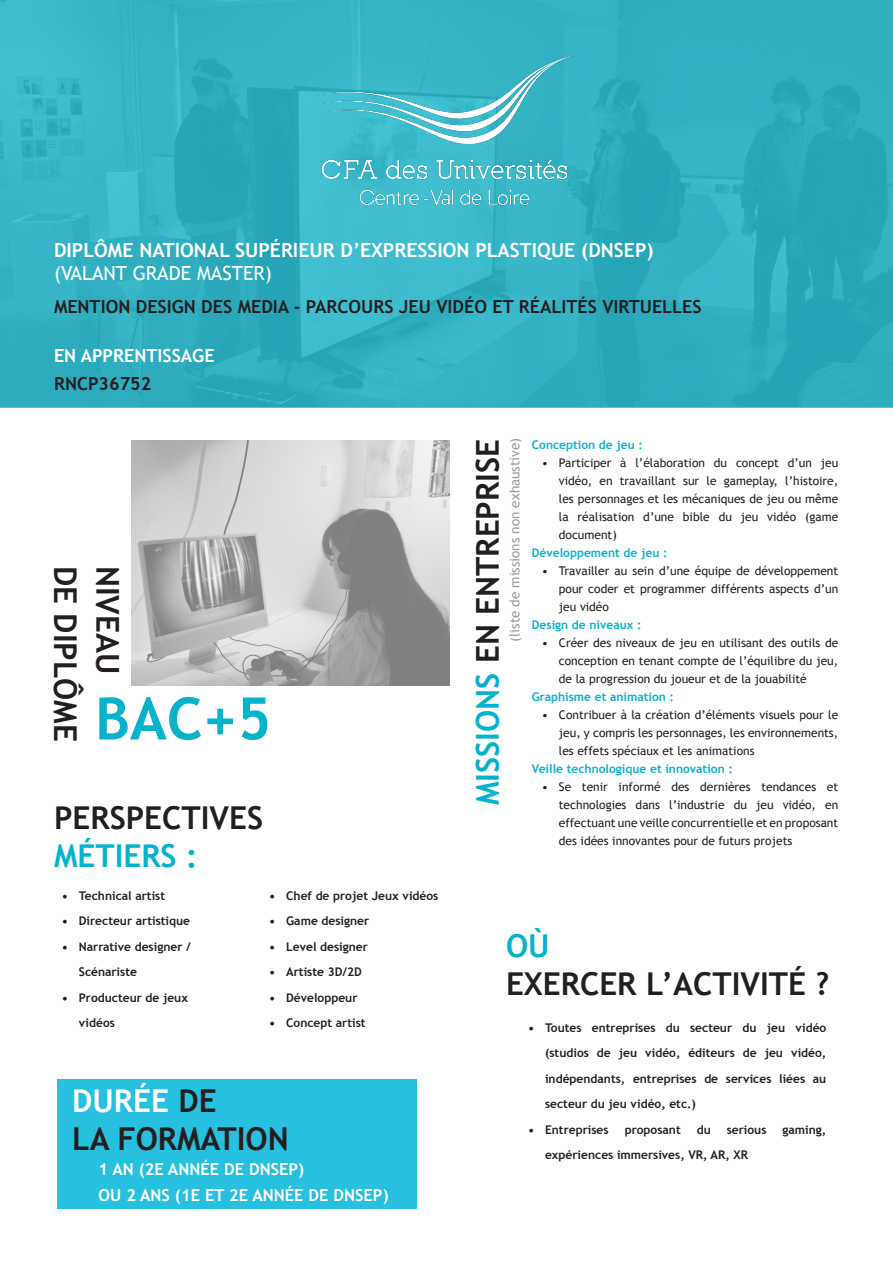
<style>
.page{position:relative;width:893px;height:1263px;background:#fff}
.page>*{position:absolute;margin:0;border:0;box-sizing:border-box;transform-origin:0 0}
.t1{font:700 58.5px "Trebuchet MS";color:#07b2cb}
.t2{font:700 31.5px "Trebuchet MS";color:#231f20}
.t3{font:700 31.5px "Trebuchet MS";color:#07b2cb}
.t4{font:700 31.5px "Trebuchet MS";color:#fff}
.t5{font:700 19.5px "Trebuchet MS";color:#fff}
.t6{font:19.5px "Trebuchet MS";color:#fff}
.t7{font:700 18px "Trebuchet MS";color:#231f20}
.t8{font:700 18px "Trebuchet MS";color:#fff}
.t9{font:700 16.5px "Trebuchet MS";color:#fff}
.t10{font:13.5px "Trebuchet MS";color:#999b9e}
.t11{font:12px/18px "Trebuchet MS";color:#231f20;text-align:justify}
.t12{font:700 12px/25.5px "Trebuchet MS";color:#231f20}
.t13{font:700 12px "Trebuchet MS";color:#07b2cb}
.s1{color:#07b2cb}
.s2{color:#231f20}
</style>
<div class="page">
<svg style="left:0;top:0;width:893px;height:407px;background:#31afc1"></svg>
<img style="left:295px;top:36px;width:299px;height:187px">
<div style="left:57px;top:1080px;width:360px;height:129px;background:#27c0de"></div>
<svg style="left:131px;top:440px;width:319px;height:246px;background:#bcbcbc"></svg>
<p class="t5" style="left:54px;top:238px;width:601px">DIPLÔME NATIONAL SUPÉRIEUR D’EXPRESSION PLASTIQUE (DNSEP)</p>
<p class="t6" style="left:54px;top:262px;width:220px">(VALANT GRADE MASTER)</p>
<p class="t7" style="left:54px;top:295px;width:649px">MENTION DESIGN DES MEDIA - PARCOURS JEU VIDÉO ET RÉALITÉS VIRTUELLES</p>
<p class="t8" style="left:54px;top:344px;width:162px">EN APPRENTISSAGE</p>
<p class="t7" style="left:54px;top:372px;width:99px">RNCP36752</p>
<p class="t2" style="left:85px;top:566px;width:178px;rotate:90deg">DE DIPLÔME</p>
<p class="t2" style="left:127px;top:566px;width:110px;rotate:90deg">NIVEAU</p>
<p class="t1" style="left:95px;top:682px;width:178px">BAC+5</p>
<p class="t2" style="left:54px;top:798px;width:211px">PERSPECTIVES</p>
<p class="t3" style="left:54px;top:836px;width:145px">MÉTIERS :</p>
<p class="t2" style="left:468px;top:805px;width:368px;rotate:-90deg"><span class="s1">MISSIONS</span> EN ENTREPRISE</p>
<p class="t10" style="left:507px;top:642px;width:205px;rotate:-90deg">(liste de missions non exhaustive)</p>
<p class="t13" style="left:532px;top:437px;width:112px">Conception de jeu :</p>
<p class="t11" style="left:559px;top:454px;width:281px;text-indent:-17px">• Participer à l’élaboration du concept d’un jeu vidéo, en travaillant sur le gameplay, l’histoire, les personnages et les mécaniques de jeu ou même la réalisation d’une bible du jeu vidéo (game document)</p>
<p class="t13" style="left:532px;top:545px;width:137px">Développement de jeu :</p>
<p class="t11" style="left:559px;top:562px;width:281px;text-indent:-17px">• Travailler au sein d’une équipe de développement pour coder et programmer différents aspects d’un jeu vidéo</p>
<p class="t13" style="left:532px;top:617px;width:111px">Design de niveaux :</p>
<p class="t11" style="left:559px;top:634px;width:281px;text-indent:-17px">• Créer des niveaux de jeu en utilisant des outils de conception en tenant compte de l’équilibre du jeu, de la progression du joueur et de la jouabilité</p>
<p class="t13" style="left:532px;top:689px;width:144px">Graphisme et animation :</p>
<p class="t11" style="left:559px;top:706px;width:281px;text-indent:-17px">• Contribuer à la création d’éléments visuels pour le jeu, y compris les personnages, les environnements, les effets spéciaux et les animations</p>
<p class="t13" style="left:532px;top:761px;width:202px">Veille technologique et innovation :</p>
<p class="t11" style="left:559px;top:778px;width:281px;text-indent:-17px">• Se tenir informé des dernières tendances et technologies dans l’industrie du jeu vidéo, en effectuant une veille concurrentielle et en proposant des idées innovantes pour de futurs projets</p>
<p class="t12" style="left:62px;top:883px;width:105px">• Technical artist</p>
<p class="t12" style="left:62px;top:908px;width:130px">• Directeur artistique</p>
<p class="t12" style="left:79px;top:934px;width:113px;text-indent:-17px">• Narrative designer /<br>Scénariste</p>
<p class="t12" style="left:79px;top:985px;width:111px;text-indent:-17px">• Producteur de jeux vidéos</p>
<p class="t12" style="left:269px;top:883px;width:171px">• Chef de projet Jeux vidéos</p>
<p class="t12" style="left:269px;top:908px;width:102px">• Game designer</p>
<p class="t12" style="left:269px;top:934px;width:100px">• Level designer</p>
<p class="t12" style="left:269px;top:959px;width:94px">• Artiste 3D/2D</p>
<p class="t12" style="left:269px;top:985px;width:90px">• Développeur</p>
<p class="t12" style="left:269px;top:1010px;width:98px">• Concept artist</p>
<p class="t12" style="left:545px;top:1015px;width:283px;text-align:justify;text-indent:-17px">• Toutes entreprises du secteur du jeu vidéo (studios de jeu vidéo, éditeurs de jeu vidéo, indépendants, entreprises de services liées au secteur du jeu vidéo, etc.)</p>
<p class="t12" style="left:528px;top:1117px;width:82px">• Entreprises</p>
<p class="t12" style="left:625px;top:1117px;width:58px">proposant</p>
<p class="t12" style="left:697px;top:1117px;width:16px">du</p>
<p class="t12" style="left:727px;top:1117px;width:41px">serious</p>
<p class="t12" style="left:782px;top:1117px;width:45px">gaming,</p>
<p class="t12" style="left:545px;top:1142px;width:204px">expériences immersives, VR, AR, XR</p>
<p class="t3" style="left:506px;top:926px;width:45px">OÙ</p>
<p class="t2" style="left:506px;top:964px;width:325px">EXERCER L’ACTIVITÉ ?</p>
<p class="t4" style="left:72px;top:1081px;width:146px">DURÉE <span class="s2">DE</span></p>
<p class="t2" style="left:72px;top:1119px;width:218px">LA FORMATION</p>
<p class="t9" style="left:99px;top:1159px;width:207px">1 AN (2E ANNÉE DE DNSEP)</p>
<p class="t9" style="left:99px;top:1184px;width:292px">OU 2 ANS (1E ET 2E ANNÉE DE DNSEP)</p>
</div>
